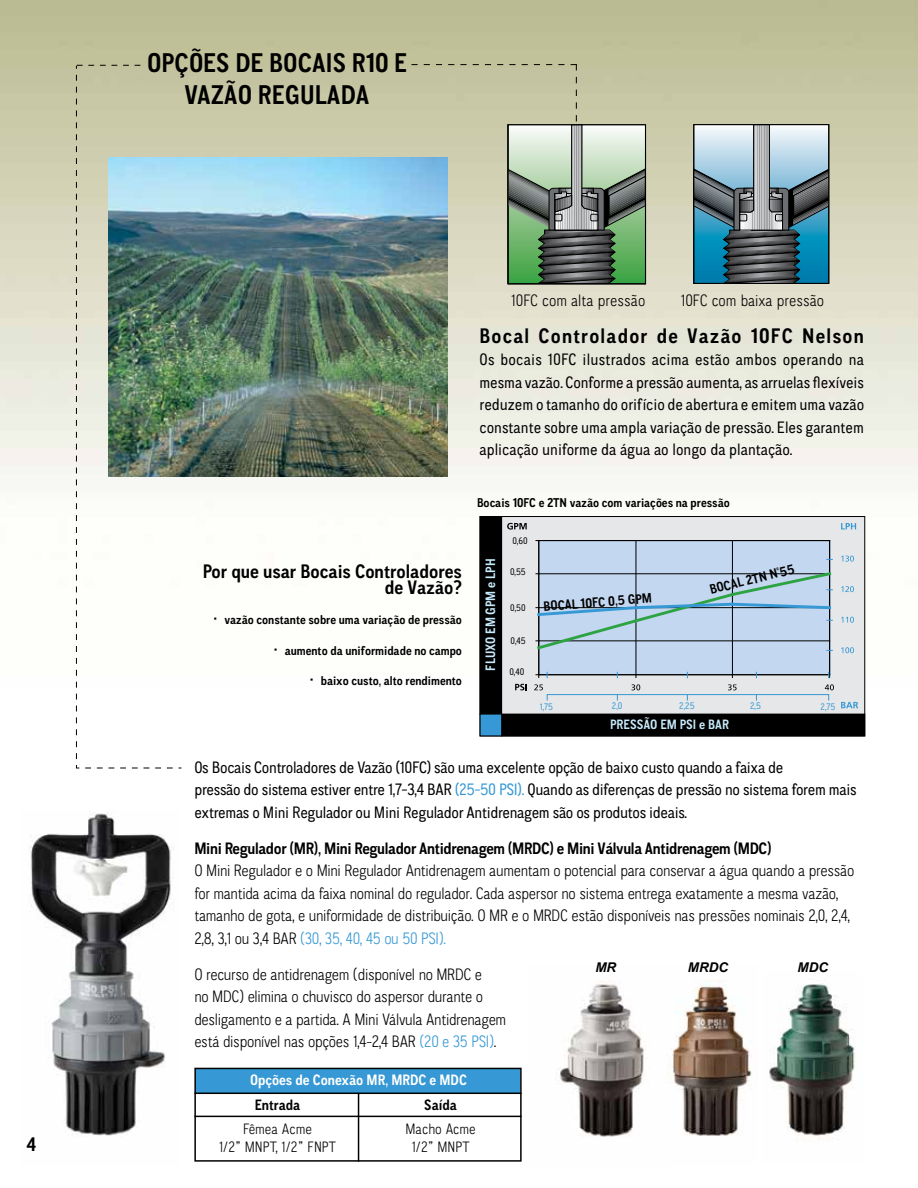
<style>
.page{position:relative;width:918px;height:1188px;background:#fff}
.page>*{position:absolute;margin:0;border:0;box-sizing:border-box;transform-origin:0 0}
.t1{font:700 27px/32.4px "CA Normal";letter-spacing:.005em;color:#000;text-align:center}
.t2{font:700 21px "CA Normal";letter-spacing:.06em;color:#000}
.t3{font:700 19.5px/15.3px "CA Normal";color:#000;text-align:right}
.t4{font:16.5px/22.5px "CA Normal";letter-spacing:-.02em;color:#000;text-align:justify}
.t5{font:300 16.5px/22.5px "CA Normal";letter-spacing:-.02em;color:#000}
.t6{font:700 16.5px "CA Normal";letter-spacing:-.02em;color:#000}
.t7{font:300 16.5px "CA Normal";color:#000}
.t8{font:300 15px/18px "CA Normal";color:#000;text-align:center}
.t9{font:700 15px "CA Normal";color:#fff}
.t10{font:700 15px "CA Normal";color:#000}
.t11{font:700 13.65px "CA Normal";color:#c7eafb}
.t12{font:700 13.5px "CA Normal";color:#000}
.t13{font:700 13.5px "CA Normal";color:#c7eafb}
.t14{font:italic 700 13.35px "Arial";color:#000}
.t15{font:700 12.75px "CA Normal";color:#000}
.t16{font:9.45px "CA Normal";color:#000}
.t17{font:9.45px "CA Normal";color:#3698d4}
.s1{font-size:18px}
.s2{color:#3698d4}
</style>
<div class="page">
<img style="left:668px;top:980px;width:84px;height:156px">
<div style="left:196px;top:1069px;width:324px;height:24px;background:#3698d4"></div>
<img style="left:29px;top:812px;width:142px;height:324px">
<img style="left:0;top:0;width:918px;height:686px">
<svg style="left:76px;top:65px;width:106px;height:704px"></svg>
<svg style="left:695px;top:126px;width:132px;height:156px;background:#6e909f"></svg>
<div style="left:693px;top:124px;width:136px;height:160px;border:1px solid #000"></div>
<svg style="left:411px;top:64px;width:235px;height:220px;background:#a9b399"></svg>
<img style="left:108px;top:158px;width:339px;height:319px">
<svg style="left:77px;top:65px;width:63px;height:1px"></svg>
<div style="left:480px;top:517px;width:385px;height:219px;background:#e6e7e8"></div>
<div style="left:502px;top:714px;width:363px;height:22px;background:#000"></div>
<div style="left:480px;top:517px;width:22px;height:197px;background:#000"></div>
<div style="left:480px;top:714px;width:22px;height:22px;background:#3698d4"></div>
<svg style="left:507px;top:523px;width:20px;height:7px"></svg>
<svg style="left:515px;top:684px;width:12px;height:6px"></svg>
<svg style="left:841px;top:702px;width:17px;height:6px"></svg>
<svg style="left:841px;top:523px;width:15px;height:6px"></svg>
<div style="left:539px;top:541px;width:291px;height:134px;background:#c3d8f0"></div>
<hr style="left:636px;top:541px;width:1px;height:134px;background:#000">
<hr style="left:732px;top:541px;width:1px;height:134px;background:#000">
<hr style="left:539px;top:540px;width:291px;height:1px;background:#000">
<hr style="left:829px;top:541px;width:1px;height:134px;background:#000">
<hr style="left:538px;top:541px;width:1px;height:134px;background:#000">
<hr style="left:539px;top:674px;width:291px;height:1px;background:#000">
<svg style="left:534px;top:684px;width:9px;height:6px"></svg>
<svg style="left:631px;top:684px;width:9px;height:6px"></svg>
<svg style="left:728px;top:684px;width:9px;height:6px"></svg>
<svg style="left:825px;top:684px;width:9px;height:6px"></svg>
<svg style="left:841px;top:647px;width:13px;height:6px"></svg>
<svg style="left:841px;top:617px;width:13px;height:6px"></svg>
<svg style="left:841px;top:586px;width:13px;height:6px"></svg>
<svg style="left:535px;top:570px;width:298px;height:81px"></svg>
<svg style="left:841px;top:556px;width:13px;height:6px"></svg>
<div style="left:547px;top:694px;width:282px;height:6px;border:1px solid #3698d4"></div>
<svg style="left:828px;top:672px;width:2px;height:6px"></svg>
<img style="left:555px;top:981px;width:90px;height:156px">
<img style="left:769px;top:983px;width:86px;height:158px">
<div style="left:194px;top:1068px;width:328px;height:94px;border:2px solid #000"></div>
<hr style="left:194px;top:1093px;width:328px;height:1px;background:#000">
<hr style="left:194px;top:1116px;width:328px;height:1px;background:#000">
<hr style="left:358px;top:1094px;width:1px;height:68px;background:#000">
<p class="t3" style="left:26px;top:1137px;width:11px">4</p>
<h1 class="t1" style="left:147px;top:46px;width:261px">OPÇÕES DE BOCAIS R10 E<br>VAZÃO REGULADA</h1>
<p class="t3" style="left:203px;top:564px;width:261px">Por que usar Bocais Controladores de Vazão?</p>
<p class="t15" style="left:214px;top:611px;width:250px"><span class="s1">·</span> vazão constante sobre uma variação de pressão</p>
<p class="t15" style="left:274px;top:642px;width:189px"><span class="s1">·</span> aumento da uniformidade no campo</p>
<p class="t15" style="left:310px;top:672px;width:153px"><span class="s1">·</span> baixo custo, alto rendimento</p>
<p class="t7" style="left:511px;top:290px;width:136px">10FC com alta pressão</p>
<p class="t7" style="left:681px;top:290px;width:145px">10FC com baixa pressão</p>
<p class="t2" style="left:480px;top:321px;width:386px">Bocal Controlador de Vazão 10FC Nelson</p>
<p class="t4" style="left:480px;top:348px;width:386px">Os bocais 10FC ilustrados acima estão ambos operando na mesma vazão. Conforme a pressão aumenta, as arruelas flexíveis reduzem o tamanho do orifício de abertura e emitem uma vazão constante sobre uma ampla variação de pressão. Eles garantem aplicação uniforme da água ao longo da plantação.</p>
<p class="t15" style="left:477px;top:494px;width:254px">Bocais 10FC e 2TN vazão com variações na pressão</p>
<p class="t11" style="left:481px;top:671px;width:113px;rotate:-90deg">FLUXO EM GPM e LPH</p>
<p class="t16" style="left:512px;top:534px;width:17px">0,60</p>
<p class="t16" style="left:510px;top:566px;width:17px">0,55</p>
<p class="t16" style="left:510px;top:601px;width:17px">0,50</p>
<p class="t16" style="left:511px;top:634px;width:17px">0,45</p>
<p class="t16" style="left:509px;top:666px;width:16px">0,40</p>
<p class="t12" style="left:543px;top:596px;width:110px;rotate:-4deg">BOCAL 10FC 0,5 GPM</p>
<p class="t12" style="left:708px;top:581px;width:88px;rotate:-14deg">BOCAL 2TN Nº55</p>
<p class="t17" style="left:540px;top:700px;width:15px">1,75</p>
<p class="t17" style="left:679px;top:700px;width:17px">2,25</p>
<p class="t17" style="left:750px;top:700px;width:12px">2,5</p>
<p class="t17" style="left:821px;top:700px;width:16px">2,75</p>
<p class="t17" style="left:612px;top:700px;width:12px">2,0</p>
<p class="t13" style="left:610px;top:715px;width:121px">PRESSÃO EM PSI e BAR</p>
<p class="t4" style="left:194px;top:755px;width:664px;text-align:left">Os Bocais Controladores de Vazão (10FC) são uma excelente opção de baixo custo quando a faixa de<br>pressão do sistema estiver entre 1,7-3,4 BAR <span class="s2">(25-50 PSI).</span> Quando as diferenças de pressão no sistema forem mais extremas o Mini Regulador ou Mini Regulador Antidrenagem são os produtos ideais.</p>
<p class="t6" style="left:194px;top:837px;width:579px">Mini Regulador (MR), Mini Regulador Antidrenagem (MRDC) e Mini Válvula Antidrenagem (MDC)</p>
<p class="t5" style="left:194px;top:859px;width:662px">O Mini Regulador e o Mini Regulador Antidrenagem aumentam o potencial para conservar a água quando a pressão for mantida acima da faixa nominal do regulador. Cada aspersor no sistema entrega exatamente a mesma vazão, tamanho de gota, e uniformidade de distribuição. O MR e o MRDC estão disponíveis nas pressões nominais 2,0, 2,4, 2,8, 3,1 ou 3,4 BAR <span class="s2">(30, 35, 40, 45 ou 50 PSI).</span></p>
<p class="t5" style="left:194px;top:963px;width:313px">O recurso de antidrenagem (disponível no MRDC e<br>no MDC) elimina o chuvisco do aspersor durante o desligamento e a partida. A Mini Válvula Antidrenagem está disponível nas opções 1,4-2,4 BAR <span class="s2">(20 e 35 PSI)</span>.</p>
<p class="t14" style="left:595px;top:959px;width:22px">MR</p>
<p class="t14" style="left:688px;top:959px;width:42px">MRDC</p>
<p class="t14" style="left:798px;top:959px;width:32px">MDC</p>
<p class="t9" style="left:250px;top:1070px;width:218px">Opções de Conexão MR, MRDC e MDC</p>
<p class="t10" style="left:255px;top:1095px;width:47px">Entrada</p>
<p class="t8" style="left:219px;top:1120px;width:118px">Fêmea Acme<br>1/2” MNPT, 1/2” FNPT</p>
<p class="t10" style="left:424px;top:1095px;width:34px">Saída</p>
<p class="t8" style="left:405px;top:1120px;width:72px">Macho Acme<br>1/2” MNPT</p>
</div>
